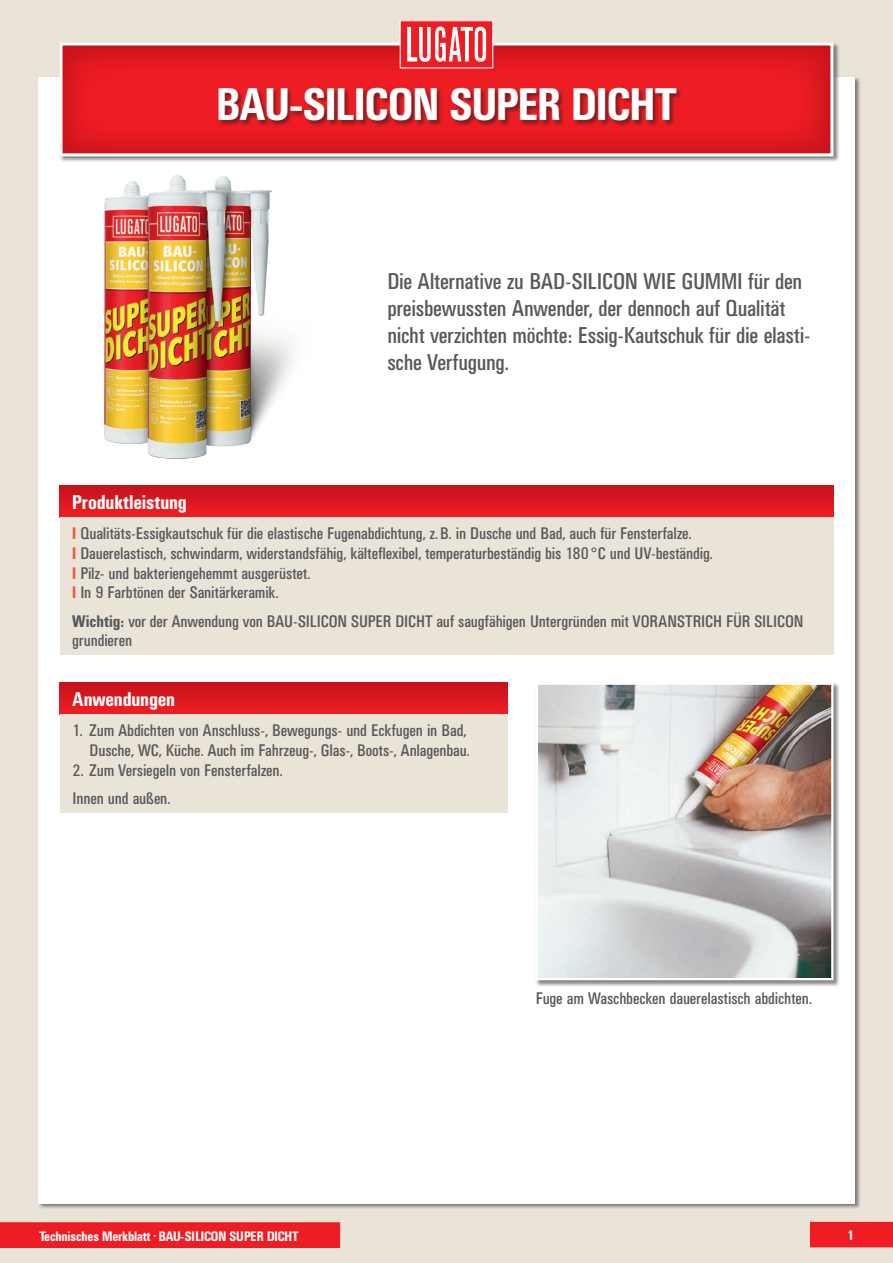
<style>
.page{position:relative;width:893px;height:1263px;background:#e9e3d8}
.page>*{position:absolute;margin:0;border:0;box-sizing:border-box;transform-origin:0 0}
.t1{font:500 condensed 45px "UN11";color:#fff}
.t2{font:condensed 22.5px/27px "UN11";letter-spacing:-.005em;color:#57585a}
.t3{font:500 condensed 19.5px "UN11";letter-spacing:.005em;color:#fff}
.t4{font:condensed 16.5px/19.8px "UN11";color:#57585a}
.t5{font:500 condensed 13.5px "UN11";color:#fff}
.s1{font-weight:500;color:#f0593e}
.s2{font-family:"Univers"}
.s3{font-weight:500}
</style>
<div class="page">
<div style="left:38px;top:77px;width:817px;height:1126px;background:#fff"></div>
<div style="left:810px;top:1222px;width:83px;height:25px;background:#ee1d23"></div>
<div style="left:0;top:1222px;width:340px;height:26px;background:#ee1d23"></div>
<div style="left:59px;top:42px;width:781px;height:121px;background:#231f20;opacity:.55"></div>
<svg style="left:60px;top:43px;width:773px;height:113px;background:#e4282e"></svg>
<div style="left:219px;top:88px;width:464px;height:39px;background:#231f20;opacity:.55"></div>
<div style="left:400px;top:21px;width:93px;height:47px;background:#ee1d23"></div>
<div style="left:400px;top:20px;width:93px;height:48px;border:1px solid #fff"></div>
<svg style="left:407px;top:27px;width:79px;height:35px"></svg>
<div style="left:60px;top:485px;width:773px;height:32px;background:linear-gradient(to bottom,#c3121b,#f01d24)"></div>
<div style="left:60px;top:517px;width:773px;height:138px;background:#e9e3d8"></div>
<div style="left:535px;top:682px;width:305px;height:305px;background:#231f20;opacity:.55"></div>
<img style="left:539px;top:685px;width:291px;height:292px">
<div style="left:536px;top:682px;width:297px;height:298px;border:2px solid #fff"></div>
<div style="left:60px;top:682px;width:447px;height:32px;background:linear-gradient(to bottom,#c2121b,#f01d23)"></div>
<div style="left:60px;top:714px;width:447px;height:99px;background:#e9e3d8"></div>
<img style="left:105px;top:175px;width:188px;height:284px">
<h1 class="t1" style="left:217px;top:79px;width:461px">BAU-SILICON SUPER DICHT</h1>
<h2 class="t2" style="left:387px;top:267px;width:425px">Die Alternative zu BAD-SILICON WIE GUMMI für den preisbewussten Anwender, der dennoch auf Qualität nicht verzichten möchte: Essig-Kautschuk für die elasti&shy;sche Verfugung.</h2>
<p class="t3" style="left:72px;top:491px;width:116px">Produktleistung</p>
<p class="t4" style="left:72px;top:523px;width:642px"><span class="s1">I</span> Qualitäts-Essigkautschuk für die elastische Fugenabdichtung, z.B. in Dusche und Bad, auch für Fensterfalze.<br><span class="s1">I</span> Dauerelastisch, schwindarm, widerstandsfähig, kälteflexibel, temperaturbeständig bis 180 <span class="s2">°</span>C und UV-beständig.<br><span class="s1">I</span> Pilz- und bakteriengehemmt ausgerüstet.<br><span class="s1">I</span> In 9 Farbtönen der Sanitärkeramik.</p>
<p class="t4" style="left:72px;top:611px;width:733px"><span class="s3">Wichtig:</span> vor der Anwendung von BAU-SILICON SUPER DICHT auf saugfähigen Untergründen mit VORANSTRICH FÜR SILICON grundieren</p>
<p class="t3" style="left:73px;top:688px;width:104px">Anwendungen</p>
<p class="t4" style="left:73px;top:720px;width:399px;text-align:right">1. Zum Abdichten von Anschluss-, Bewegungs- und Eckfugen in Bad,<br>Dusche, WC, Küche. Auch im Fahrzeug-, Glas-, Boots-, Anlagenbau.</p>
<p class="t4" style="left:73px;top:756px;width:212px;line-height:28.3px">2. Zum Versiegeln von Fensterfalzen.<br>Innen und außen.</p>
<p class="t4" style="left:536px;top:988px;width:278px">Fuge am Waschbecken dauerelastisch abdichten.</p>
<p class="t5" style="left:39px;top:1228px;width:261px">Technisches Merkblatt <sup>•</sup> BAU-SILICON SUPER DICHT</p>
<p class="t5" style="left:847px;top:1227px;width:8px">1</p>
</div>
